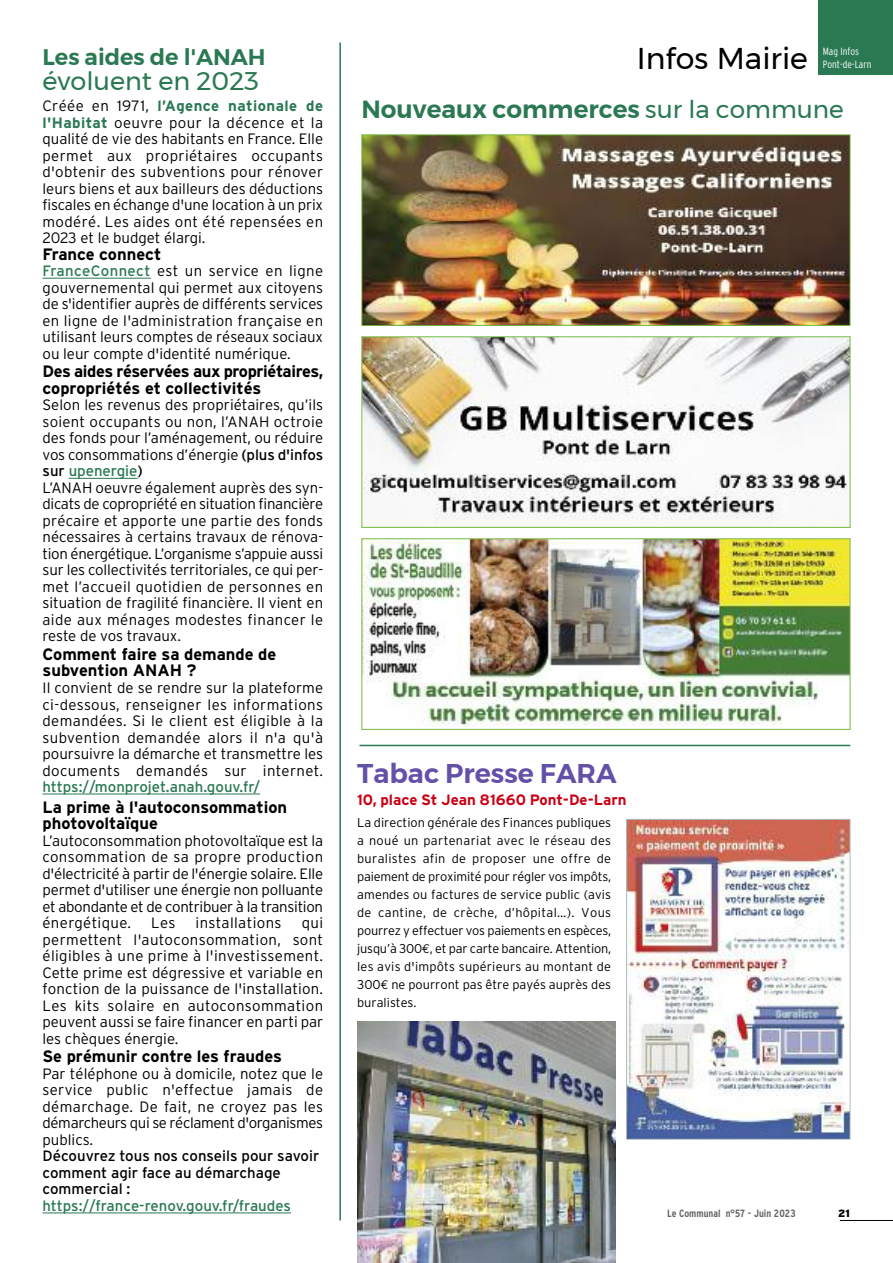
<style>
.page{position:relative;width:893px;height:1263px;background:#fff}
.page>*{position:absolute;margin:0;border:0;box-sizing:border-box;transform-origin:0 0}
.t1{font:30px "Montserrat";color:#000}
.t2{font:600 27px "Montserrat";color:#6350a8}
.t3{font:25.5px "Montserrat";color:#2a7953}
.t4{font:600 24.75px "Montserrat";color:#2a7953}
.t5{font:600 22.5px "Montserrat";color:#2a7953}
.t6{font:700 16.5px/16.5px "Interstate";color:#000}
.t7{font:700 16.5px/16.5px "Interstate";letter-spacing:-.025em;color:#000}
.t8{font:300 15px/16.5px "Interstate";color:#000;text-align:justify}
.t9{font:15px/16.5px "Interstate";color:#000}
.t10{font:15px "Interstate";color:#2a7953}
.t11{font:700 15px "Interstate";color:#ca0016}
.t12{font:300 15px "Interstate";letter-spacing:.025em;color:#000}
.t13{font:300 12.75px/18px "Interstate";color:#000;text-align:justify}
.t14{font:700 condensed 10.5px "Interstate";color:#666}
.t15{font:300 condensed 10.5px "Interstate";color:#fff}
.t16{font:900 10.5px "Interstate";color:#000}
.s1{font-weight:700;color:#2a7953}
.s2{font-weight:400;color:#2a7953}
.s3{font-weight:400}
.s4{font-family:"Euro Mono";font-weight:400}
</style>
<div class="page">
<hr style="left:43px;top:278px;width:108px;height:1px;background:#2a7953">
<hr style="left:69px;top:478px;width:69px;height:1px;background:#2a7953">
<hr style="left:43px;top:794px;width:217px;height:1px;background:#2a7953">
<hr style="left:43px;top:1213px;width:248px;height:1px;background:#2a7953">
<div style="left:819px;top:0;width:74px;height:74px;background:#2a7953"></div>
<hr style="left:840px;top:1220px;width:53px;height:1px;background:#000">
<hr style="left:339px;top:43px;width:2px;height:1177px;background:#2a7953">
<hr style="left:359px;top:745px;width:491px;height:1px;background:#2a7953">
<img style="left:628px;top:821px;width:220px;height:317px">
<div style="left:626px;top:819px;width:224px;height:321px;border:1px solid #acbdc1"></div>
<img style="left:363px;top:540px;width:485px;height:186px">
<div style="left:361px;top:538px;width:489px;height:192px;border:1px solid #77ba42"></div>
<img style="left:363px;top:338px;width:485px;height:182px">
<div style="left:361px;top:336px;width:489px;height:192px;border:1px solid #77ba42"></div>
<img style="left:363px;top:136px;width:485px;height:188px">
<div style="left:361px;top:134px;width:489px;height:192px;border:1px solid #77ba42"></div>
<img style="left:358px;top:1022px;width:258px;height:241px">
<h3 class="t5" style="left:43px;top:44px;width:225px">Les aides de l'ANAH</h3>
<h3 class="t3" style="left:43px;top:66px;width:218px">évoluent en 2023</h3>
<p class="t8" style="left:43px;top:98px;width:282px">Créée en 1971, <span class="s1">l’Agence nationale de l'Habitat</span> oeuvre pour la décence et la qualité de vie des habitants en France. Elle permet aux propriétaires occupants d'obtenir des subventions pour rénover leurs biens et aux bailleurs des déductions fiscales en échange d'une location à un prix modéré. Les aides ont été repensées en 2023 et le budget élargi.</p>
<p class="t6" style="left:43px;top:246px;width:120px">France connect</p>
<p class="t8" style="left:43px;top:263px;width:282px"><span class="s2">FranceConnect</span> est un service en ligne gouvernemental qui permet aux citoyens de s'identifier auprès de différents services en ligne de l'administration française en utilisant leurs comptes de réseaux sociaux ou leur compte d'identité numérique.</p>
<p class="t7" style="left:43px;top:363px;width:282px">Des aides réservées aux propriétaires, copropriétés et collectivités</p>
<p class="t8" style="left:43px;top:397px;width:282px;text-align:left">Selon les revenus des propriétaires, qu’ils soient occupants ou non, l’ANAH octroie des fonds pour l’aménagement, ou réduire vos consommations d’énergie <span class="s3">(plus d'infos sur</span> <span class="s2">upenergie</span><span class="s3">)<br></span>L’ANAH oeuvre également auprès des syn&shy;dicats de copropriété en situation financière précaire et apporte une partie des fonds nécessaires à certains travaux de rénova&shy;tion énergétique. L’organisme s’appuie aussi sur les collectivités territoriales, ce qui per&shy;met l’accueil quotidien de personnes en situation de fragilité financière. Il vient en aide aux ménages modestes financer le reste de vos travaux.</p>
<p class="t6" style="left:43px;top:646px;width:235px">Comment faire sa demande de subvention ANAH ?</p>
<p class="t8" style="left:43px;top:679px;width:282px">Il convient de se rendre sur la plateforme ci-dessous, renseigner les informations demandées. Si le client est éligible à la subvention demandée alors il n'a qu'à poursuivre la démarche et transmettre les documents demandés sur internet.</p>
<p class="t10" style="left:43px;top:778px;width:219px">https://monprojet.anah.gouv.fr/</p>
<p class="t6" style="left:43px;top:799px;width:246px">La prime à l'autoconsommation photovoltaïque</p>
<p class="t8" style="left:43px;top:832px;width:282px">L’autoconsommation photovoltaïque est la consommation de sa propre production d'électricité à partir de l'énergie solaire. Elle permet d'utiliser une énergie non polluante et abondante et de contribuer à la transition énergétique.</p>
<p class="t8" style="left:151px;top:915px;width:26px">Les</p>
<p class="t12" style="left:196px;top:914px;width:88px">installations</p>
<p class="t8" style="left:43px;top:915px;width:282px;text-indent:259px">qui permettent l'autoconsommation, sont éligibles à une prime à l'investissement.<br>Cette prime est dégressive et variable en fonction de la puissance de l'installation.<br>Les kits solaire en autoconsommation peuvent aussi se faire financer en parti par les chèques énergie.</p>
<p class="t6" style="left:43px;top:1048px;width:241px">Se prémunir contre les fraudes</p>
<p class="t8" style="left:43px;top:1065px;width:282px">Par téléphone ou à domicile, notez que le service public n'effectue jamais de démarchage. De fait, ne croyez pas les démarcheurs qui se réclament d'organismes publics.</p>
<p class="t9" style="left:43px;top:1148px;width:278px">Découvrez tous nos conseils pour savoir comment agir face au démarchage commercial :</p>
<p class="t10" style="left:43px;top:1197px;width:250px">https://france-renov.gouv.fr/fraudes</p>
<h1 class="t1" style="left:637px;top:40px;width:173px">Infos Mairie</h1>
<p class="t15" style="left:823px;top:47px;width:38px">Mag Infos</p>
<p class="t15" style="left:823px;top:61px;width:50px">Pont-de-Larn</p>
<h3 class="t4" style="left:361px;top:94px;width:484px">Nouveaux commerces <span class="s3">sur la commune</span></h3>
<h2 class="t2" style="left:357px;top:756px;width:261px">Tabac Presse FARA</h2>
<p class="t11" style="left:357px;top:791px;width:271px">10, place St Jean 81660 Pont-De-Larn</p>
<p class="t13" style="left:357px;top:815px;width:255px">La direction générale des Finances publiques a noué un partenariat avec le réseau des buralistes afin de proposer une offre de paiement de proximité pour régler vos impôts, amendes ou factures de service public (avis de cantine, de crèche, d’hôpital…). Vous pourrez y effectuer vos paiements en espèces, jusqu’à 300<span class="s4">€</span>, et par carte bancaire. Attention, les avis d'impôts supérieurs au montant de 300<span class="s4">€</span> ne pourront pas être payés auprès des buralistes.</p>
<p class="t14" style="left:667px;top:1209px;width:130px">Le Communal n°57 - Juin 2023</p>
<p class="t16" style="left:838px;top:1207px;width:13px">21</p>
</div>
